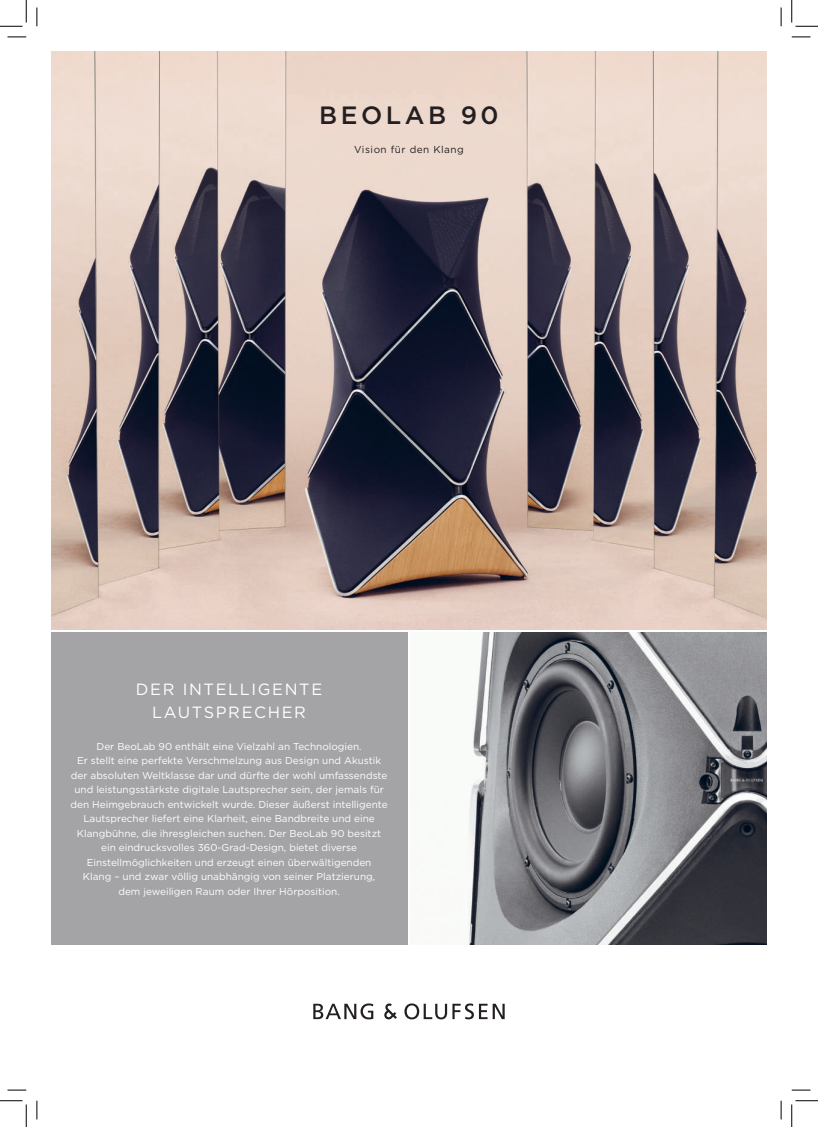
<style>
.page{position:relative;width:818px;height:1127px;background:#fff}
.page>*{position:absolute;margin:0;border:0;box-sizing:border-box;transform-origin:0 0}
.t1{font:500 25px "Gotham";letter-spacing:.14em;color:#231f20}
.t2{font:16.25px/22.5px "Gotham";letter-spacing:.1em;color:#fff;text-align:center}
.t3{font:10px/14.5px "Gotham";color:#fff;text-align:center}
.t4{font:10px "Gotham";letter-spacing:.05em;color:#231f20}
</style>
<div class="page">
<img style="left:51px;top:51px;width:716px;height:578px">
<img style="left:468px;top:632px;width:299px;height:312px">
<div style="left:51px;top:632px;width:356px;height:312px;background:#a4a3a6"></div>
<svg style="left:313px;top:1003px;width:60px;height:16px"></svg>
<svg style="left:404px;top:1003px;width:83px;height:16px"></svg>
<svg style="left:493px;top:1003px;width:12px;height:15px"></svg>
<svg style="left:384px;top:1003px;width:13px;height:16px"></svg>
<svg style="left:8px;top:36px;width:18px;height:2px"></svg>
<svg style="left:792px;top:36px;width:18px;height:2px"></svg>
<svg style="left:8px;top:1089px;width:18px;height:1px"></svg>
<svg style="left:792px;top:1089px;width:18px;height:1px"></svg>
<svg style="left:36px;top:8px;width:2px;height:18px"></svg>
<svg style="left:36px;top:1100px;width:2px;height:19px"></svg>
<svg style="left:780px;top:8px;width:2px;height:18px"></svg>
<svg style="left:780px;top:1100px;width:2px;height:19px"></svg>
<svg style="left:0;top:0;width:27px;height:27px"></svg>
<svg style="left:0;top:1100px;width:27px;height:26px"></svg>
<svg style="left:791px;top:0;width:27px;height:27px"></svg>
<svg style="left:791px;top:1100px;width:27px;height:26px"></svg>
<h1 class="t1" style="left:319px;top:99px;width:181px">BEOLAB 90</h1>
<p class="t4" style="left:354px;top:143px;width:111px">Vision für den Klang</p>
<h2 class="t2" style="left:136px;top:677px;width:188px">DER INTELLIGENTE<br>LAUTSPRECHER</h2>
<p class="t3" style="left:71px;top:738px;width:319px">Der BeoLab 90 enthält eine Vielzahl an Technologien.<br>Er stellt eine perfekte Verschmelzung aus Design und Akustik der absoluten Weltklasse dar und dürfte der wohl umfassendste und leistungsstärkste digitale Lautsprecher sein, der jemals für den Heimgebrauch entwickelt wurde. Dieser äußerst intelligente Lautsprecher liefert eine Klarheit, eine Bandbreite und eine Klangbühne, die ihresgleichen suchen. Der BeoLab 90 besitzt ein eindrucksvolles 360-Grad-Design, bietet diverse Einstellmöglichkeiten und erzeugt einen überwältigenden<br>Klang – und zwar völlig unabhängig von seiner Platzierung,<br>dem jeweiligen Raum oder Ihrer Hörposition.</p>
</div>
